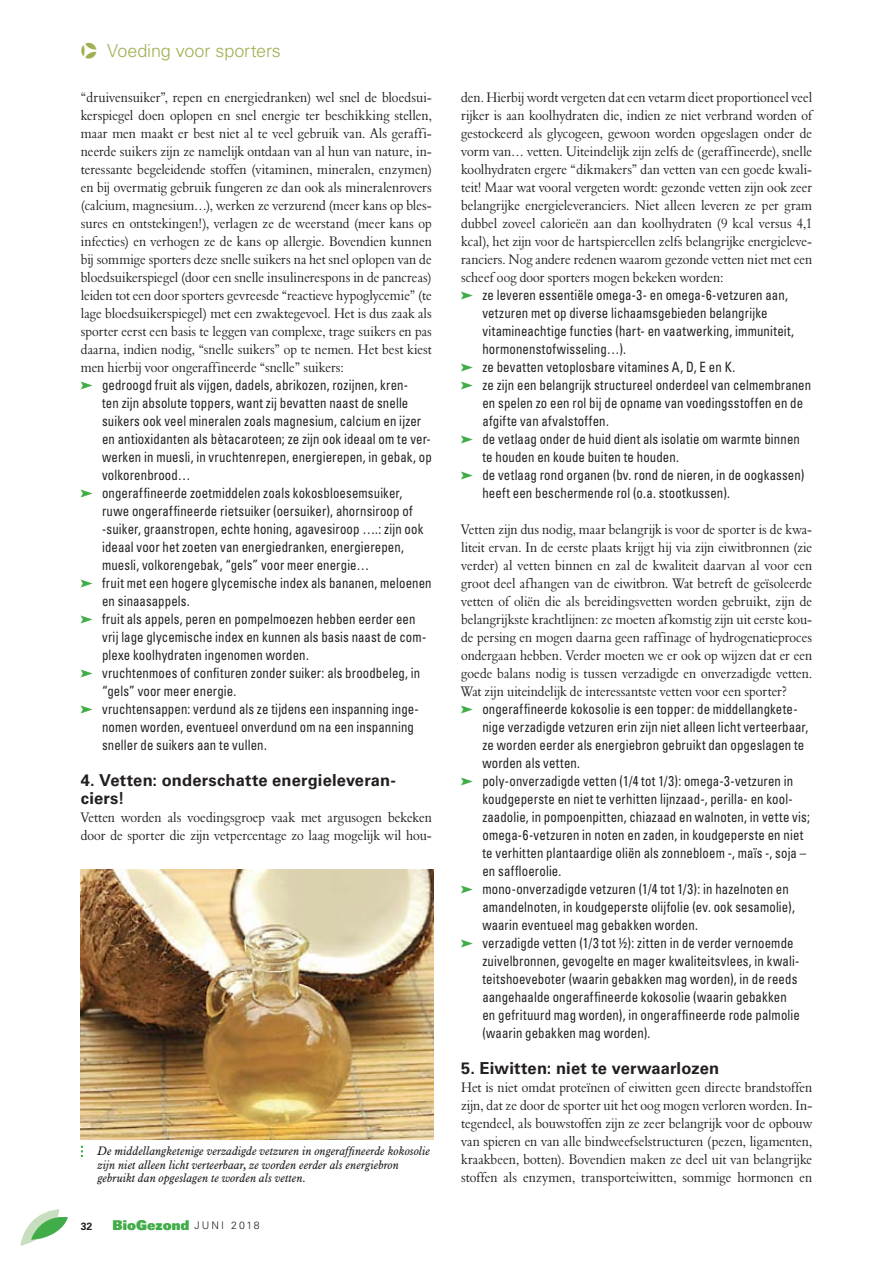
<style>
.page{position:relative;width:893px;height:1263px;background:#fff}
.page>*{position:absolute;margin:0;border:0;box-sizing:border-box;transform-origin:0 0}
.t1{font:300 18px "Univers LT Std";letter-spacing:-.005em;color:#9fb153}
.t2{font:700 16.5px/18px "Univers LT Std";letter-spacing:.01em;color:#231f20}
.t3{font:14.25px/18px "Aldine 401 BT Roman A";color:#231f20;text-align:justify;scale:.9 1}
.t4{font:condensed 14.25px "Univers LT Std";letter-spacing:.01em;color:#231f20;scale:.9 1}
.t5{font:13.5px "Univers LT Std X Black";color:#41ad49}
.t6{font:italic 12px/13.5px "Aldine 721 BT";letter-spacing:.01em;color:#231f20}
.t7{font:700 10.5px "Univers LT Std";color:#231f20}
.s1{font-family:"Pointers";font-weight:400;font-size:21px}
.s2{font-family:"Pointers";font-stretch:normal;font-size:15px;color:#41ad49}
.s3{font-family:"Univers LT Std";font-weight:300;font-size:10.5px;color:#231f20}
</style>
<div class="page">
<svg style="left:21px;top:1209px;width:47px;height:37px"></svg>
<svg style="left:81px;top:1146px;width:2px;height:11px"></svg>
<img style="left:81px;top:870px;width:353px;height:269px">
<p class="t1" style="left:81px;top:42px;width:201px"><span class="s1">q</span> Voeding voor sporters</p>
<p class="t3" style="left:81px;top:90px;width:392px">“druivensuiker”, repen en energiedranken) wel snel de bloedsui&shy;kerspiegel doen oplopen en snel energie ter beschikking stellen, maar men maakt er best niet al te veel gebruik van. Als geraffi&shy;neerde suikers zijn ze namelijk ontdaan van al hun van nature, in&shy;teressante begeleidende stoffen (vitaminen, mineralen, enzymen) en bij overmatig gebruik fungeren ze dan ook als mineralenrovers (calcium, magnesium…), werken ze verzurend (meer kans op bles&shy;sures en ontstekingen!), verlagen ze de weerstand (meer kans op infecties) en verhogen ze de kans op allergie. Bovendien kunnen bij sommige sporters deze snelle suikers na het snel oplopen van de bloedsuikerspiegel (door een snelle insulinerespons in de pancreas) leiden tot een door sporters gevreesde “reactieve hypoglycemie” (te lage bloedsuikerspiegel) met een zwaktegevoel. Het is dus zaak als sporter eerst een basis te leggen van complexe, trage suikers en pas daarna, indien nodig, “snelle suikers” op te nemen. Het best kiest men hierbij voor ongeraffineerde “snelle” suikers:</p>
<p class="t4" style="left:81px;top:378px;width:365px"><span class="s2">d</span> gedroogd fruit als vijgen, dadels, abrikozen, rozijnen, kren-</p>
<p class="t4" style="left:102px;top:396px;width:342px">ten zijn absolute toppers, want zij bevatten naast de snelle</p>
<p class="t4" style="left:102px;top:414px;width:356px">suikers ook veel mineralen zoals magnesium, calcium en ijzer</p>
<p class="t4" style="left:102px;top:432px;width:367px">en antioxidanten als bètacaroteen; ze zijn ook ideaal om te ver-</p>
<p class="t4" style="left:102px;top:450px;width:368px">werken in muesli, in vruchtenrepen, energierepen, in gebak, op</p>
<p class="t4" style="left:102px;top:468px;width:100px">volkorenbrood…</p>
<p class="t4" style="left:81px;top:486px;width:359px"><span class="s2">d</span> ongeraffineerde zoetmiddelen zoals kokosbloesemsuiker,</p>
<p class="t4" style="left:102px;top:504px;width:347px">ruwe ongeraffineerde rietsuiker (oersuiker), ahornsiroop of</p>
<p class="t4" style="left:102px;top:522px;width:359px">-suiker, graanstropen, echte honing, agavesiroop ….: zijn ook</p>
<p class="t4" style="left:102px;top:540px;width:337px">ideaal voor het zoeten van energiedranken, energierepen,</p>
<p class="t4" style="left:102px;top:558px;width:299px">muesli, volkorengebak, “gels” voor meer energie…</p>
<p class="t4" style="left:81px;top:576px;width:391px"><span class="s2">d</span> fruit met een hogere glycemische index als bananen, meloenen</p>
<p class="t4" style="left:102px;top:594px;width:99px">en sinaasappels.</p>
<p class="t4" style="left:81px;top:612px;width:373px"><span class="s2">d</span> fruit als appels, peren en pompelmoezen hebben eerder een</p>
<p class="t4" style="left:102px;top:630px;width:362px">vrij lage glycemische index en kunnen als basis naast de com-</p>
<p class="t4" style="left:102px;top:648px;width:231px">plexe koolhydraten ingenomen worden.</p>
<p class="t4" style="left:81px;top:666px;width:379px"><span class="s2">d</span> vruchtenmoes of confituren zonder suiker: als broodbeleg, in</p>
<p class="t4" style="left:102px;top:684px;width:151px">“gels” voor meer energie.</p>
<p class="t4" style="left:81px;top:702px;width:377px"><span class="s2">d</span> vruchtensappen: verdund als ze tijdens een inspanning inge-</p>
<p class="t4" style="left:102px;top:720px;width:348px">nomen worden, eventueel onverdund om na een inspanning</p>
<p class="t4" style="left:102px;top:738px;width:185px">sneller de suikers aan te vullen.</p>
<p class="t2" style="left:81px;top:772px;width:317px">4. Vetten: onderschatte energieleveran&shy;ciers!</p>
<p class="t3" style="left:81px;top:810px;width:392px">Vetten worden als voedingsgroep vaak met argusogen bekeken door de sporter die zijn vetpercentage zo laag mogelijk wil hou-</p>
<p class="t6" style="left:98px;top:1145px;width:334px">De middellangketenige verzadigde vetzuren in ongeraffineerde kokosolie zijn niet alleen licht verteerbaar, ze worden eerder als energiebron gebruikt dan opgeslagen te worden als vetten.</p>
<p class="t7" style="left:81px;top:1221px;width:13px">32</p>
<p class="t5" style="left:113px;top:1219px;width:149px">BioGezond <span class="s3">J U N I 2 01 8</span></p>
<p class="t3" style="left:461px;top:90px;width:392px">den. Hierbij wordt vergeten dat een vetarm dieet proportioneel veel rijker is aan koolhydraten die, indien ze niet verbrand worden of gestockeerd als glycogeen, gewoon worden opgeslagen onder de vorm van… vetten. Uiteindelijk zijn zelfs de (geraffineerde), snelle koolhydraten ergere “dikmakers” dan vetten van een goede kwali&shy;teit! Maar wat vooral vergeten wordt: gezonde vetten zijn ook zeer belangrijke energieleveranciers. Niet alleen leveren ze per gram dubbel zoveel calorieën aan dan koolhydraten (9 kcal versus 4,1 kcal), het zijn voor de hartspiercellen zelfs belangrijke energieleve&shy;ranciers. Nog andere redenen waarom gezonde vetten niet met een scheef oog door sporters mogen bekeken worden:</p>
<p class="t4" style="left:461px;top:288px;width:364px"><span class="s2">d</span> ze leveren essentiële omega-3- en omega-6-vetzuren aan,</p>
<p class="t4" style="left:482px;top:306px;width:318px">vetzuren met op diverse lichaamsgebieden belangrijke</p>
<p class="t4" style="left:482px;top:324px;width:348px">vitamineachtige functies (hart- en vaatwerking, immuniteit,</p>
<p class="t4" style="left:482px;top:342px;width:161px">hormonenstofwisseling…).</p>
<p class="t4" style="left:461px;top:360px;width:306px"><span class="s2">d</span> ze bevatten vetoplosbare vitamines A, D, E en K.</p>
<p class="t4" style="left:461px;top:378px;width:390px"><span class="s2">d</span> ze zijn een belangrijk structureel onderdeel van celmembranen</p>
<p class="t4" style="left:482px;top:396px;width:358px">en spelen zo een rol bij de opname van voedingsstoffen en de</p>
<p class="t4" style="left:482px;top:414px;width:142px">afgifte van afvalstoffen.</p>
<p class="t4" style="left:461px;top:432px;width:378px"><span class="s2">d</span> de vetlaag onder de huid dient als isolatie om warmte binnen</p>
<p class="t4" style="left:482px;top:450px;width:220px">te houden en koude buiten te houden.</p>
<p class="t4" style="left:461px;top:468px;width:383px"><span class="s2">d</span> de vetlaag rond organen (bv. rond de nieren, in de oogkassen)</p>
<p class="t4" style="left:482px;top:486px;width:277px">heeft een beschermende rol (o.a. stootkussen).</p>
<p class="t3" style="left:461px;top:522px;width:392px">Vetten zijn dus nodig, maar belangrijk is voor de sporter is de kwa&shy;liteit ervan. In de eerste plaats krijgt hij via zijn eiwitbronnen (zie verder) al vetten binnen en zal de kwaliteit daarvan al voor een groot deel afhangen van de eiwitbron. Wat betreft de geïsoleerde vetten of oliën die als bereidingsvetten worden gebruikt, zijn de belangrijkste krachtlijnen: ze moeten afkomstig zijn uit eerste kou&shy;de persing en mogen daarna geen raffinage of hydrogenatieproces ondergaan hebben. Verder moeten we er ook op wijzen dat er een goede balans nodig is tussen verzadigde en onverzadigde vetten.<br>Wat zijn uiteindelijk de interessantste vetten voor een sporter?</p>
<p class="t4" style="left:461px;top:702px;width:375px"><span class="s2">d</span> ongeraffineerde kokosolie is een topper: de middellangkete-</p>
<p class="t4" style="left:482px;top:720px;width:364px">nige verzadigde vetzuren erin zijn niet alleen licht verteerbaar,</p>
<p class="t4" style="left:482px;top:738px;width:359px">ze worden eerder als energiebron gebruikt dan opgeslagen te</p>
<p class="t4" style="left:482px;top:756px;width:110px">worden als vetten.</p>
<p class="t4" style="left:461px;top:774px;width:370px"><span class="s2">d</span> poly-onverzadigde vetten (1/4 tot 1/3): omega-3-vetzuren in</p>
<p class="t4" style="left:482px;top:792px;width:346px">koudgeperste en niet te verhitten lijnzaad-, perilla- en kool-</p>
<p class="t4" style="left:482px;top:810px;width:366px">zaadolie, in pompoenpitten, chiazaad en walnoten, in vette vis;</p>
<p class="t4" style="left:482px;top:828px;width:358px">omega-6-vetzuren in noten en zaden, in koudgeperste en niet</p>
<p class="t4" style="left:482px;top:846px;width:361px">te verhitten plantaardige oliën als zonnebloem -, maïs -, soja –</p>
<p class="t4" style="left:482px;top:864px;width:89px">en saffloerolie.</p>
<p class="t4" style="left:461px;top:882px;width:366px"><span class="s2">d</span> mono-onverzadigde vetzuren (1/4 tot 1/3): in hazelnoten en</p>
<p class="t4" style="left:482px;top:900px;width:349px">amandelnoten, in koudgeperste olijfolie (ev. ook sesamolie),</p>
<p class="t4" style="left:482px;top:918px;width:241px">waarin eventueel mag gebakken worden.</p>
<p class="t4" style="left:461px;top:936px;width:371px"><span class="s2">d</span> verzadigde vetten (1/3 tot ½): zitten in de verder vernoemde</p>
<p class="t4" style="left:482px;top:954px;width:354px">zuivelbronnen, gevogelte en mager kwaliteitsvlees, in kwali-</p>
<p class="t4" style="left:482px;top:972px;width:351px">teitshoeveboter (waarin gebakken mag worden), in de reeds</p>
<p class="t4" style="left:482px;top:990px;width:340px">aangehaalde ongeraffineerde kokosolie (waarin gebakken</p>
<p class="t4" style="left:482px;top:1008px;width:354px">en gefrituurd mag worden), in ongeraffineerde rode palmolie</p>
<p class="t4" style="left:482px;top:1026px;width:188px">(waarin gebakken mag worden).</p>
<p class="t2" style="left:461px;top:1060px;width:259px">5. Eiwitten: niet te verwaarlozen</p>
<p class="t3" style="left:461px;top:1080px;width:392px">Het is niet omdat proteïnen of eiwitten geen directe brandstoffen zijn, dat ze door de sporter uit het oog mogen verloren worden. In&shy;tegendeel, als bouwstoffen zijn ze zeer belangrijk voor de opbouw van spieren en van alle bindweefselstructuren (pezen, ligamenten, kraakbeen, botten). Bovendien maken ze deel uit van belangrijke stoffen als enzymen, transporteiwitten, sommige hormonen en</p>
</div>
